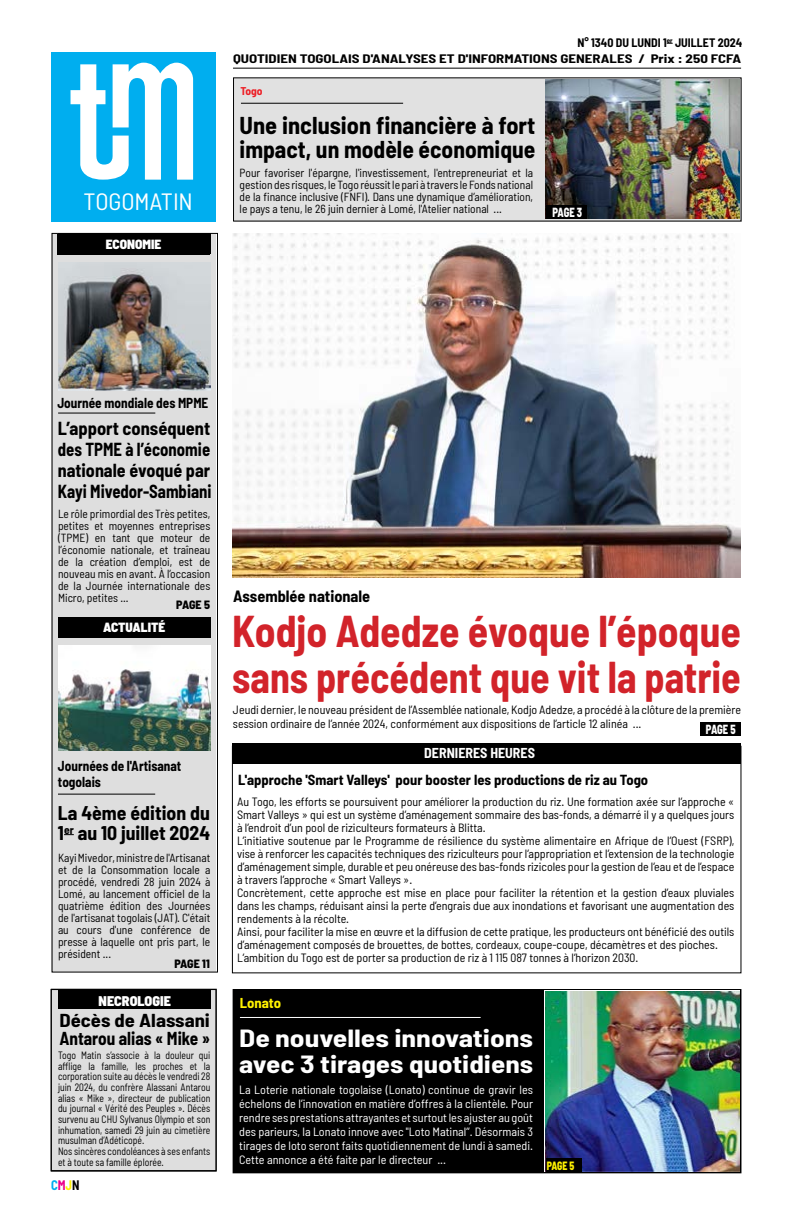
<style>
.page{position:relative;width:792px;height:1224px;background:#fff}
.page>*{position:absolute;margin:0;border:0;box-sizing:border-box;transform-origin:0 0}
.t1{font:700 semi-condensed 43.5px/46px "Barlow";color:#d2232a;scale:.96 1}
.t2{font:700 semi-condensed 24.3px/26.5px "Barlow";color:#fff;scale:1.22 1}
.t3{font:700 semi-condensed 23.8px/24.7px "Barlow";color:#000}
.t4{font:semi-condensed 23.5px "Barlow";letter-spacing:-.005em;color:#fff;scale:1.04 1}
.t5{font:700 semi-condensed 19.4px/20px "Barlow";color:#000}
.t6{font:700 semi-condensed 18.4px/21px "Barlow";color:#000;text-align:justify}
.t7{font:700 semi-condensed 18.3px/17.9px "Barlow";color:#000;scale:1.13 1}
.t8{font:700 semi-condensed 16px "Barlow";color:#000}
.t9{font:700 semi-condensed 14.2px "Barlow";color:#000}
.t10{font:700 semi-condensed 14.1px/16px "Barlow";color:#000;scale:.94 1}
.t11{font:700 semi-condensed 14px "Barlow";color:#fff}
.t12{font:900 semi-condensed 14px "Barlow";color:#fff}
.t13{font:700 semi-condensed 14px "Barlow";color:#fff200;scale:1.05 1}
.t14{font:700 semi-condensed 13.5px "Barlow";color:#00aeef;scale:.93 1}
.t15{font:900 semi-condensed 13.3px "Barlow";color:#fff}
.t16{font:800 semi-condensed 13.2px "Barlow";letter-spacing:-.025em;color:#fff;scale:.8 1}
.t17{font:semi-condensed 12px/13px "Barlow";color:#000}
.t18{font:semi-condensed 12px/14px "Barlow";color:#fff;text-align:justify}
.t19{font:700 semi-condensed 12px "Barlow";color:#000;scale:1.24 1}
.t20{font:700 semi-condensed 12px "Barlow";color:#000}
.t21{font:800 semi-condensed 12px "Barlow";letter-spacing:-.025em;color:#000}
.t22{font:800 semi-condensed 12px "Barlow";color:#fff200;scale:.82 1}
.t23{font:semi-condensed 11.8px/12px "Barlow";color:#000;text-align:justify}
.t24{font:700 semi-condensed 11px "Barlow";color:#ed1d24;scale:1.04 1}
.t25{font:semi-condensed 10.7px/10.7px "Barlow";color:#000;scale:.91 1}
.s1{color:#ec008c}
.s2{color:#fff200}
.s3{color:#000}
</style>
<div class="page">
<div style="left:51px;top:234px;width:165px;height:738px;background:#dedede"></div>
<div style="left:52px;top:233px;width:166px;height:739px;border:1px solid #000"></div>
<hr style="left:233px;top:68px;width:508px;height:1px;background:#000">
<div style="left:232px;top:743px;width:509px;height:21px;background:#000"></div>
<div style="left:234px;top:78px;width:508px;height:143px;background:#e1e1e1"></div>
<hr style="left:241px;top:103px;width:162px;height:1px;background:#000">
<hr style="left:58px;top:413px;width:97px;height:1px;background:#000">
<hr style="left:58px;top:794px;width:97px;height:1px;background:#000">
<div style="left:700px;top:723px;width:41px;height:13px;background:#000"></div>
<div style="left:51px;top:988px;width:165px;height:184px;background:#dedede"></div>
<div style="left:233px;top:990px;width:508px;height:183px;background:#000"></div>
<div style="left:233px;top:989px;width:508px;height:184px;border:1px solid #000"></div>
<div style="left:58px;top:990px;width:152px;height:19px;background:#000"></div>
<hr style="left:240px;top:1017px;width:241px;height:1px;background:#fff">
<div style="left:51px;top:989px;width:165px;height:182px;border:1px solid #000"></div>
<div style="left:52px;top:52px;width:164px;height:170px;background:#00aeef"></div>
<svg style="left:71px;top:63px;width:122px;height:117px"></svg>
<div style="left:58px;top:617px;width:152px;height:21px;background:#000"></div>
<div style="left:57px;top:234px;width:153px;height:21px;background:#000"></div>
<img style="left:233px;top:234px;width:508px;height:344px">
<img style="left:546px;top:79px;width:193px;height:140px">
<img style="left:58px;top:262px;width:152px;height:128px">
<img style="left:58px;top:645px;width:152px;height:105px">
<div style="left:546px;top:205px;width:41px;height:13px;background:#000"></div>
<img style="left:545px;top:991px;width:195px;height:181px">
<div style="left:546px;top:1159px;width:35px;height:13px;background:#000"></div>
<p class="t20" style="left:577px;top:35px;width:166px">N° 1340 DU LUNDI 1<sup>er</sup> JUILLET 2024</p>
<p class="t19" style="left:233px;top:51px;width:411px">QUOTIDIEN TOGOLAIS D'ANALYSES ET D'INFORMATIONS GENERALES / Prix : 250 FCFA</p>
<p class="t24" style="left:240px;top:85px;width:23px">Togo</p>
<h3 class="t3" style="left:240px;top:112px;width:297px">Une inclusion financière à fort impact, un modèle économique</h3>
<p class="t23" style="left:240px;top:166px;width:295px">Pour favoriser l'épargne, l'investissement, l'entrepreneuriat et la gestion des risques, le Togo réussit le pari à travers le Fonds national de la finance inclusive (FNFI). Dans une dynamique d’amélioration,</p>
<h3 class="t4" style="left:84px;top:187px;width:106px">TOGOMATIN</h3>
<p class="t23" style="left:240px;top:202px;width:264px">le pays a tenu, le 26 juin dernier à Lomé, l'Atelier national ...</p>
<p class="t15" style="left:87px;top:236px;width:96px">DEVELOPPEMENT</p>
<p class="t15" style="left:106px;top:236px;width:57px">ECONOMIE</p>
<p class="t16" style="left:552px;top:204px;width:39px">PAGE 3</p>
<p class="t10" style="left:57px;top:395px;width:162px">Journée mondiale des MPME</p>
<h3 class="t6" style="left:58px;top:417px;width:155px">L’apport conséquent des TPME à l’économie nationale évoqué par Kayi Mivedor-Sambiani</h3>
<p class="t23" style="left:58px;top:508px;width:154px">Le rôle primordial des Très petites, petites et moyennes entreprises (TPME) en tant que moteur de l’économie nationale, et traîneau de la création d’emploi, est de nouveau mis en avant. À l’occasion de la Journée internationale des Micro, petites ...</p>
<p class="t21" style="left:176px;top:598px;width:35px">PAGE 5</p>
<p class="t15" style="left:103px;top:619px;width:64px">ACTUALITÉ</p>
<p class="t15" style="left:106px;top:619px;width:58px">POLITIQUE</p>
<p class="t10" style="left:58px;top:757px;width:133px">Journées de l'Artisanat togolais</p>
<h3 class="t5" style="left:58px;top:803px;width:154px">La 4ème édition du<br>1<sup>er</sup> au 10 juillet 2024</h3>
<p class="t23" style="left:58px;top:851px;width:154px">Kayi Mivedor, ministre de l'Artisanat et de la Consommation locale a procédé, vendredi 28 juin 2024 à Lomé, au lancement officiel de la quatrième édition des Journées de l'artisanat togolais (JAT). C'était au cours d'une conférence de presse à laquelle ont pris part, le président ...</p>
<p class="t21" style="left:175px;top:956px;width:37px">PAGE 11</p>
<p class="t12" style="left:99px;top:992px;width:74px">NECROLOGIE</p>
<h3 class="t7" style="left:59px;top:1011px;width:135px">Décès de Alassani<br>Antarou alias « Mike »</h3>
<p class="t25" style="left:58px;top:1049px;width:169px">Togo Matin s’associe à la douleur qui afflige la famille, les proches et la corporation suite au décès le vendredi 28 juin 2024, du confrère Alassani Antarou alias « Mike », directeur de publication du journal « Vérité des Peuples ». Décès survenu au CHU Sylvanus Olympio et son inhumation, samedi 29 juin au cimetière musulman d’Adéticopé.<br>Nos sincères condoléances à ses enfants et à toute sa famille éplorée.</p>
<p class="t14" style="left:51px;top:1177px;width:32px">C<span class="s1">M</span><span class="s2">J</span><span class="s3">N</span></p>
<h3 class="t8" style="left:233px;top:586px;width:139px">Assemblée nationale</h3>
<h1 class="t1" style="left:232px;top:608px;width:531px">Kodjo Adedze évoque l’époque sans précédent que vit la patrie</h1>
<p class="t17" style="left:233px;top:702px;width:510px;line-height:14px">Jeudi dernier, le nouveau président de l’Assemblée nationale, Kodjo Adedze, a procédé à la clôture de la première session ordinaire de l’année 2024, conformément aux dispositions de l’article 12 alinéa ...</p>
<p class="t16" style="left:706px;top:722px;width:39px">PAGE 5</p>
<p class="t11" style="left:424px;top:744px;width:112px">DERNIERES HEURES</p>
<p class="t9" style="left:238px;top:771px;width:411px">L'approche 'Smart Valleys' pour booster les productions de riz au Togo</p>
<p class="t17" style="left:237px;top:795px;width:499px">Au Togo, les efforts se poursuivent pour améliorer la production du riz. Une formation axée sur l’approche « Smart Valleys » qui est un système d’aménagement sommaire des bas-fonds, a démarré il y a quelques jours à l’endroit d’un pool de riziculteurs formateurs à Blitta.<br>L’initiative soutenue par le Programme de résilience du système alimentaire en Afrique de l’Ouest (FSRP), vise à renforcer les capacités techniques des riziculteurs pour l’appropriation et l’extension de la technologie d’aménagement simple, durable et peu onéreuse des bas-fonds rizicoles pour la gestion de l’eau et de l’espace à travers l’approche « Smart Valleys ».<br>Concrètement, cette approche est mise en place pour faciliter la rétention et la gestion d’eaux pluviales dans les champs, réduisant ainsi la perte d’engrais due aux inondations et favorisant une augmentation des rendements à la récolte.<br>Ainsi, pour faciliter la mise en œuvre et la diffusion de cette pratique, les producteurs ont bénéficié des outils d’aménagement composés de brouettes, de bottes, cordeaux, coupe-coupe, décamètres et des pioches.<br>L’ambition du Togo est de porter sa production de riz à 1 115 087 tonnes à l’horizon 2030.</p>
<p class="t13" style="left:240px;top:994px;width:41px">Lonato</p>
<h2 class="t2" style="left:239px;top:1024px;width:243px">De nouvelles innovations avec 3 tirages quotidiens</h2>
<p class="t18" style="left:239px;top:1082px;width:295px">La Loterie nationale togolaise (Lonato) continue de gravir les échelons de l’innovation en matière d’offres à la clientèle. Pour rendre ses prestations attrayantes et surtout les ajuster au goût des parieurs, la Lonato innove avec "Loto Matinal’’. Désormais 3 tirages de loto seront faits quotidiennement de lundi à samedi.<br>Cette annonce a été faite par le directeur ...</p>
<p class="t22" style="left:547px;top:1158px;width:35px">PAGE 5</p>
</div>
